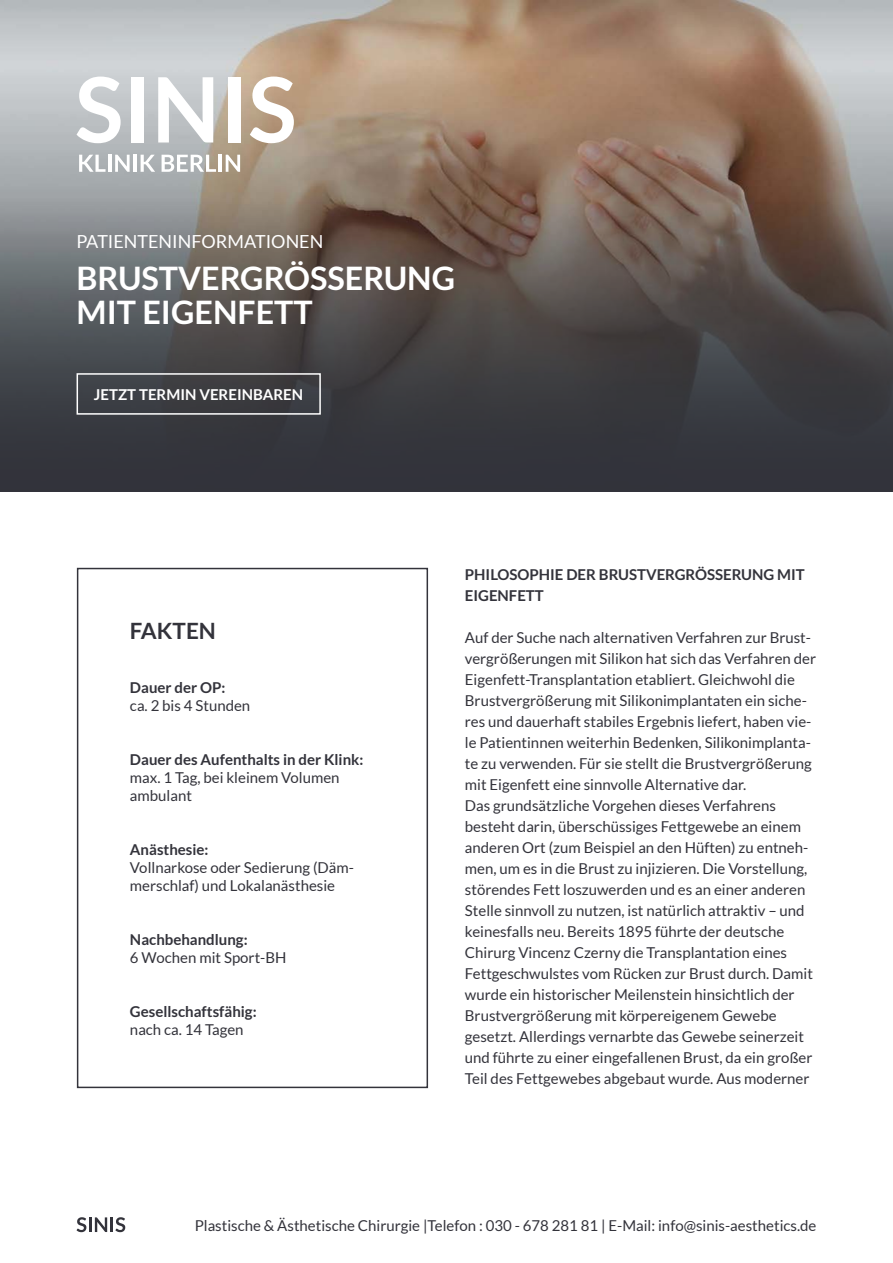
<style>
.page{position:relative;width:893px;height:1263px;background:#fff}
.page>*{position:absolute;margin:0;border:0;box-sizing:border-box;transform-origin:0 0}
.t1{font:700 32.4px "Lato";color:#fff}
.t2{font:700 22.5px "Lato";color:#33333b}
.t3{font:18px "Lato";color:#fff}
.t4{font:15px/21px "Lato";color:#33333b}
.t5{font:700 15px/21px "Lato";color:#33333b}
.t6{font:700 15px "Lato";color:#fff}
</style>
<div class="page">
<img style="left:0;top:0;width:893px;height:202px">
<svg style="left:0;top:202px;width:893px;height:289px;background:#4d494a"></svg>
<svg style="left:77px;top:77px;width:44px;height:66px"></svg>
<div style="left:131px;top:77px;width:13px;height:65px;background:#fff"></div>
<svg style="left:158px;top:77px;width:55px;height:65px"></svg>
<div style="left:228px;top:77px;width:12px;height:65px;background:#fff"></div>
<svg style="left:250px;top:77px;width:44px;height:66px"></svg>
<svg style="left:79px;top:155px;width:27px;height:17px"></svg>
<hr style="left:108px;top:155px;width:3px;height:17px;background:#fff">
<svg style="left:115px;top:155px;width:15px;height:17px"></svg>
<hr style="left:133px;top:155px;width:4px;height:17px;background:#fff">
<svg style="left:141px;top:155px;width:14px;height:17px"></svg>
<svg style="left:162px;top:155px;width:54px;height:17px"></svg>
<hr style="left:219px;top:155px;width:3px;height:17px;background:#fff">
<svg style="left:226px;top:155px;width:14px;height:17px"></svg>
<div style="left:77px;top:568px;width:351px;height:520px;border:2px solid #33333b"></div>
<svg style="left:77px;top:1217px;width:9px;height:15px"></svg>
<hr style="left:89px;top:1217px;width:3px;height:15px;background:#33333b">
<svg style="left:95px;top:1217px;width:12px;height:15px"></svg>
<hr style="left:110px;top:1217px;width:3px;height:15px;background:#33333b">
<svg style="left:115px;top:1217px;width:10px;height:15px"></svg>
<div style="left:77px;top:373px;width:244px;height:42px;border:2px solid #fff"></div>
<p class="t3" style="left:77px;top:232px;width:248px">PATIENTENINFORMATIONEN</p>
<p class="t1" style="left:77px;top:259px;width:380px">BRUSTVERGRÖSSERUNG</p>
<p class="t1" style="left:77px;top:294px;width:238px">MIT EIGENFETT</p>
<p class="t6" style="left:94px;top:386px;width:211px">JETZT TERMIN VEREINBAREN</p>
<p class="t2" style="left:130px;top:618px;width:87px">FAKTEN</p>
<p class="t5" style="left:130px;top:677px;width:97px">Dauer der OP:</p>
<p class="t4" style="left:130px;top:695px;width:122px">ca. 2 bis 4 Stunden</p>
<p class="t5" style="left:130px;top:749px;width:235px">Dauer des Aufenthalts in der Klink:</p>
<p class="t4" style="left:130px;top:768px;width:211px;line-height:18px">max. 1 Tag, bei kleinem Volumen ambulant</p>
<p class="t5" style="left:130px;top:839px;width:80px">Anästhesie:</p>
<p class="t4" style="left:130px;top:858px;width:225px;line-height:18px">Vollnarkose oder Sedierung (Däm&shy;merschlaf) und Lokalanästhesie</p>
<p class="t5" style="left:130px;top:929px;width:119px">Nachbehandlung:</p>
<p class="t4" style="left:130px;top:947px;width:158px">6 Wochen mit Sport-BH</p>
<p class="t5" style="left:130px;top:1001px;width:128px">Gesellschaftsfähig:</p>
<p class="t4" style="left:130px;top:1019px;width:115px">nach ca. 14 Tagen</p>
<p class="t5" style="left:465px;top:564px;width:341px">PHILOSOPHIE DER BRUSTVERGRÖSSERUNG MIT<br>EIGENFETT</p>
<p class="t4" style="left:465px;top:627px;width:353px">Auf der Suche nach alternativen Verfahren zur Brust&shy;vergrößerungen mit Silikon hat sich das Verfahren der Eigenfett-Transplantation etabliert. Gleichwohl die Brustvergrößerung mit Silikonimplantaten ein siche&shy;res und dauerhaft stabiles Ergebnis liefert, haben vie&shy;le Patientinnen weiterhin Bedenken, Silikonimplanta&shy;te zu verwenden. Für sie stellt die Brustvergrößerung mit Eigenfett eine sinnvolle Alternative dar.</p>
<p class="t4" style="left:465px;top:795px;width:349px">Das grundsätzliche Vorgehen dieses Verfahrens besteht darin, überschüssiges Fettgewebe an einem anderen Ort (zum Beispiel an den Hüften) zu entneh&shy;men, um es in die Brust zu injizieren. Die Vorstellung, störendes Fett loszuwerden und es an einer anderen Stelle sinnvoll zu nutzen, ist natürlich attraktiv – und keinesfalls neu. Bereits 1895 führte der deutsche Chirurg Vincenz Czerny die Transplantation eines Fettgeschwulstes vom Rücken zur Brust durch. Damit wurde ein historischer Meilenstein hinsichtlich der Brustvergrößerung mit körpereigenem Gewebe gesetzt. Allerdings vernarbte das Gewebe seinerzeit und führte zu einer eingefallenen Brust, da ein großer Teil des Fettgewebes abgebaut wurde. Aus moderner</p>
<p class="t4" style="left:195px;top:1215px;width:623px">Plastische &amp; Ästhetische Chirurgie |Telefon : 030 - 678 281 81 | E-Mail: info@sinis-aesthetics.de</p>
</div>
